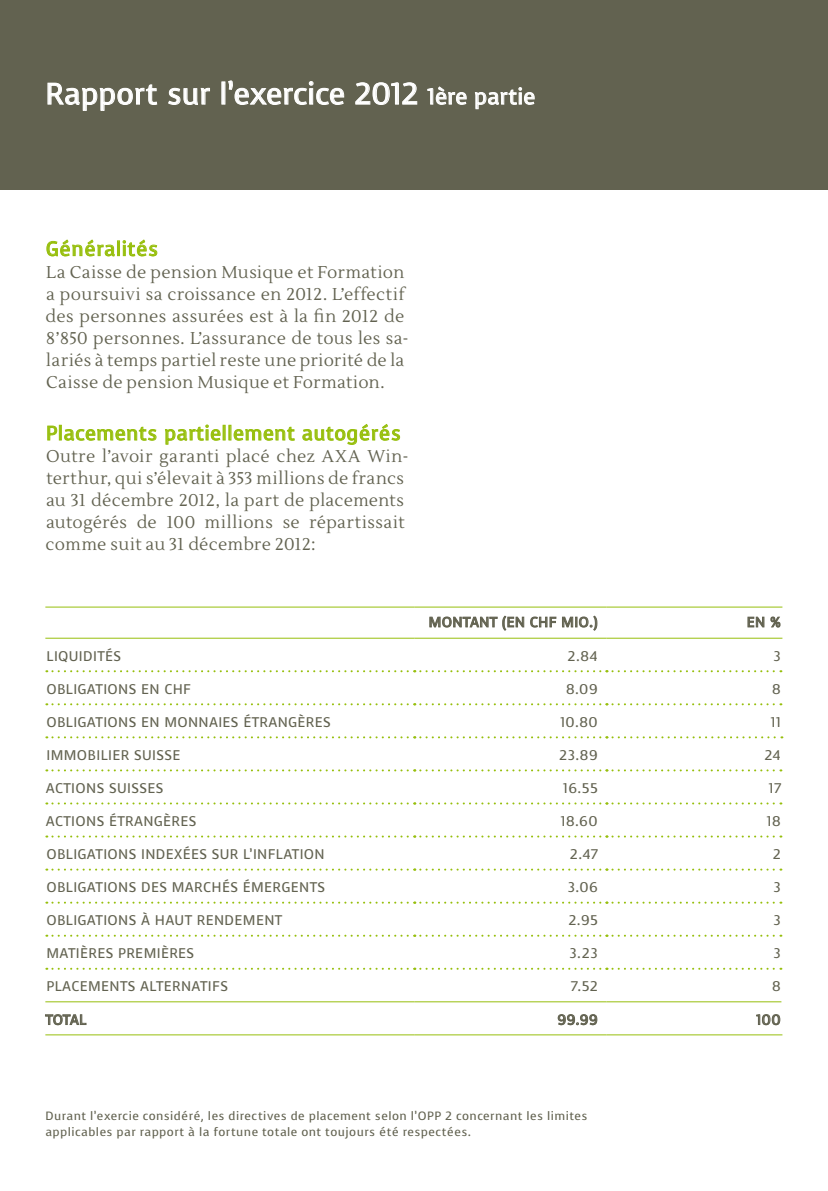
<style>
.page{position:relative;width:828px;height:1191px;background:#fff}
.page>*{position:absolute;margin:0;border:0;box-sizing:border-box;transform-origin:0 0}
.t1{font:30px "Voces";color:#fff}
.t2{font:20px "Voces";letter-spacing:.025em;color:#97bf0d}
.t3{font:17px/22px "Lustria";letter-spacing:.025em;color:#626250}
.t4{font:14px "Voces";letter-spacing:.025em;color:#626250}
.t5{font:12px/16px "Voces";letter-spacing:.04em;color:#626250}
.s1{font-size:22px}
</style>
<div class="page">
<div style="left:0;top:0;width:828px;height:189px;background:#626250"></div>
<svg style="left:46px;top:239px;width:69px;height:18px"></svg>
<div style="left:117px;top:240px;width:3px;height:16px;border:1px solid #97bf0d"></div>
<svg style="left:122px;top:239px;width:35px;height:17px"></svg>
<svg style="left:47px;top:425px;width:10px;height:16px"></svg>
<div style="left:59px;top:425px;width:3px;height:15px;border:1px solid #97bf0d"></div>
<svg style="left:64px;top:426px;width:93px;height:15px"></svg>
<svg style="left:165px;top:424px;width:130px;height:21px"></svg>
<svg style="left:302px;top:424px;width:98px;height:21px"></svg>
<svg style="left:47px;top:83px;width:110px;height:28px"></svg>
<svg style="left:168px;top:88px;width:42px;height:17px"></svg>
<svg style="left:228px;top:80px;width:116px;height:25px"></svg>
<svg style="left:355px;top:82px;width:62px;height:23px"></svg>
<svg style="left:427px;top:86px;width:40px;height:19px"></svg>
<svg style="left:475px;top:87px;width:60px;height:22px"></svg>
<hr style="left:45px;top:606px;width:369px;height:1px;background:#97bf0d">
<hr style="left:414px;top:606px;width:192px;height:1px;background:#97bf0d">
<hr style="left:606px;top:606px;width:176px;height:1px;background:#97bf0d">
<hr style="left:45px;top:637px;width:369px;height:1px;background:#97bf0d">
<hr style="left:414px;top:637px;width:192px;height:1px;background:#97bf0d">
<hr style="left:606px;top:637px;width:176px;height:1px;background:#97bf0d">
<svg style="left:46px;top:638px;width:737px;height:100px"></svg>
<svg style="left:46px;top:769px;width:735px;height:2px"></svg>
<svg style="left:46px;top:802px;width:735px;height:2px"></svg>
<svg style="left:46px;top:835px;width:735px;height:2px"></svg>
<svg style="left:46px;top:868px;width:735px;height:2px"></svg>
<svg style="left:46px;top:901px;width:735px;height:2px"></svg>
<svg style="left:46px;top:934px;width:735px;height:2px"></svg>
<svg style="left:46px;top:967px;width:735px;height:2px"></svg>
<hr style="left:45px;top:1001px;width:369px;height:1px;background:#97bf0d">
<hr style="left:45px;top:1034px;width:369px;height:1px;background:#97bf0d">
<hr style="left:414px;top:1001px;width:192px;height:1px;background:#97bf0d">
<hr style="left:414px;top:1034px;width:192px;height:1px;background:#97bf0d">
<hr style="left:606px;top:1001px;width:175px;height:1px;background:#97bf0d">
<hr style="left:606px;top:1034px;width:176px;height:1px;background:#97bf0d">
<svg style="left:429px;top:615px;width:95px;height:16px"></svg>
<svg style="left:530px;top:616px;width:26px;height:11px"></svg>
<svg style="left:562px;top:615px;width:35px;height:16px"></svg>
<svg style="left:747px;top:616px;width:17px;height:12px"></svg>
<svg style="left:770px;top:616px;width:10px;height:11px"></svg>
<svg style="left:45px;top:1014px;width:42px;height:11px"></svg>
<svg style="left:557px;top:1014px;width:40px;height:11px"></svg>
<svg style="left:756px;top:1014px;width:24px;height:11px"></svg>
<h1 class="t1" style="left:45px;top:74px;width:491px">RAPPORT SUR L’EXERCICE 2012 <span class="s1">1ÈRE PARTIE</span></h1>
<p class="t2" style="left:46px;top:235px;width:114px">GÉNÉRALITÉS</p>
<p class="t3" style="left:46px;top:261px;width:365px">La Caisse de pension Musique et Formation a poursuivi sa croissance en 2012. L’effectif des personnes assurées est à la fin 2012 de 8’850 personnes. L’assurance de tous les sa&shy;lariés à temps partiel reste une priorité de la Caisse de pension Musique et Formation.</p>
<p class="t2" style="left:46px;top:420px;width:356px">PLACEMENTS PARTIELLEMENT AUTOGÉRÉS</p>
<p class="t3" style="left:46px;top:446px;width:365px">Outre l’avoir garanti placé chez AXA Win&shy;terthur, qui s’élevait à 353 millions de francs au 31 décembre 2012, la part de placements autogérés de 100 millions se répartissait comme suit au 31 décembre 2012:</p>
<p class="t4" style="left:429px;top:613px;width:170px">MONTANT (EN CHF MIO.)</p>
<p class="t4" style="left:746px;top:613px;width:36px">EN %</p>
<p class="t4" style="left:47px;top:646px;width:76px">LI QUIDITÉS</p>
<p class="t4" style="left:567px;top:646px;width:31px">2.84</p>
<p class="t4" style="left:773px;top:646px;width:9px">3</p>
<p class="t4" style="left:46px;top:680px;width:9px">OBLI</p>
<p class="t4" style="left:78px;top:680px;width:115px">GATIONS EN CHF</p>
<p class="t4" style="left:566px;top:680px;width:33px">8.09</p>
<p class="t4" style="left:772px;top:680px;width:10px">8</p>
<p class="t4" style="left:46px;top:713px;width:9px">OBLI</p>
<p class="t4" style="left:78px;top:713px;width:255px">GATIONS EN MONNAI ES ÉTRANGÈRES</p>
<p class="t4" style="left:560px;top:713px;width:39px">10.80</p>
<p class="t4" style="left:771px;top:713px;width:12px">11</p>
<p class="t4" style="left:46px;top:746px;width:48px">IMMOBILI</p>
<p class="t4" style="left:112px;top:746px;width:69px">ER SUISSE</p>
<p class="t4" style="left:559px;top:746px;width:40px">23.89</p>
<p class="t4" style="left:764px;top:746px;width:18px">24</p>
<p class="t4" style="left:46px;top:779px;width:119px">ACTIONS SUISSES</p>
<p class="t4" style="left:563px;top:779px;width:36px">16.55</p>
<p class="t4" style="left:769px;top:779px;width:14px">17</p>
<p class="t4" style="left:46px;top:812px;width:152px">ACTI ONS ÉTRANGÈRES</p>
<p class="t4" style="left:561px;top:812px;width:38px">18.60</p>
<p class="t4" style="left:767px;top:812px;width:15px">18</p>
<p class="t4" style="left:46px;top:845px;width:9px">OBLI</p>
<p class="t4" style="left:78px;top:845px;width:249px">GATIONS INDEXÉES SUR L’I NFLATION</p>
<p class="t4" style="left:570px;top:845px;width:30px">2.47</p>
<p class="t4" style="left:773px;top:845px;width:9px">2</p>
<p class="t4" style="left:46px;top:878px;width:9px">OBLI</p>
<p class="t4" style="left:78px;top:878px;width:100px">GATI ONS D ES MA</p>
<p class="t4" style="left:194px;top:878px;width:132px">RCH ÉS ÉM ERGENTS</p>
<p class="t4" style="left:568px;top:878px;width:32px">3.06</p>
<p class="t4" style="left:773px;top:878px;width:9px">3</p>
<p class="t4" style="left:46px;top:911px;width:9px">OBLI</p>
<p class="t4" style="left:78px;top:911px;width:206px">GATIONS À HAUT RENDEM ENT</p>
<p class="t4" style="left:568px;top:911px;width:31px">2.95</p>
<p class="t4" style="left:773px;top:911px;width:9px">3</p>
<p class="t4" style="left:46px;top:944px;width:149px">MATI ÈRES PREMI ÈRES</p>
<p class="t4" style="left:569px;top:944px;width:30px">3.23</p>
<p class="t4" style="left:773px;top:944px;width:9px">3</p>
<p class="t4" style="left:47px;top:977px;width:183px">PLACEM ENTS ALTERNATIFS</p>
<p class="t4" style="left:571px;top:977px;width:29px">7.52</p>
<p class="t4" style="left:772px;top:977px;width:10px">8</p>
<p class="t4" style="left:45px;top:1010px;width:42px">TOTAL</p>
<p class="t4" style="left:557px;top:1010px;width:42px">99.99</p>
<p class="t4" style="left:756px;top:1010px;width:26px">100</p>
<p class="t5" style="left:45px;top:1107px;width:544px">DURANT L’EXERCIE CONSIDÉRÉ, LES DIRECTIVES DE PLACEMENT SELON L’OPP 2 CONCERNANT LES LIMITES<br>APPLICABLES PAR RAPPORT À LA FORTUNE TOTALE ONT TOUJOURS ÉTÉ RESPECTÉES.</p>
</div>
